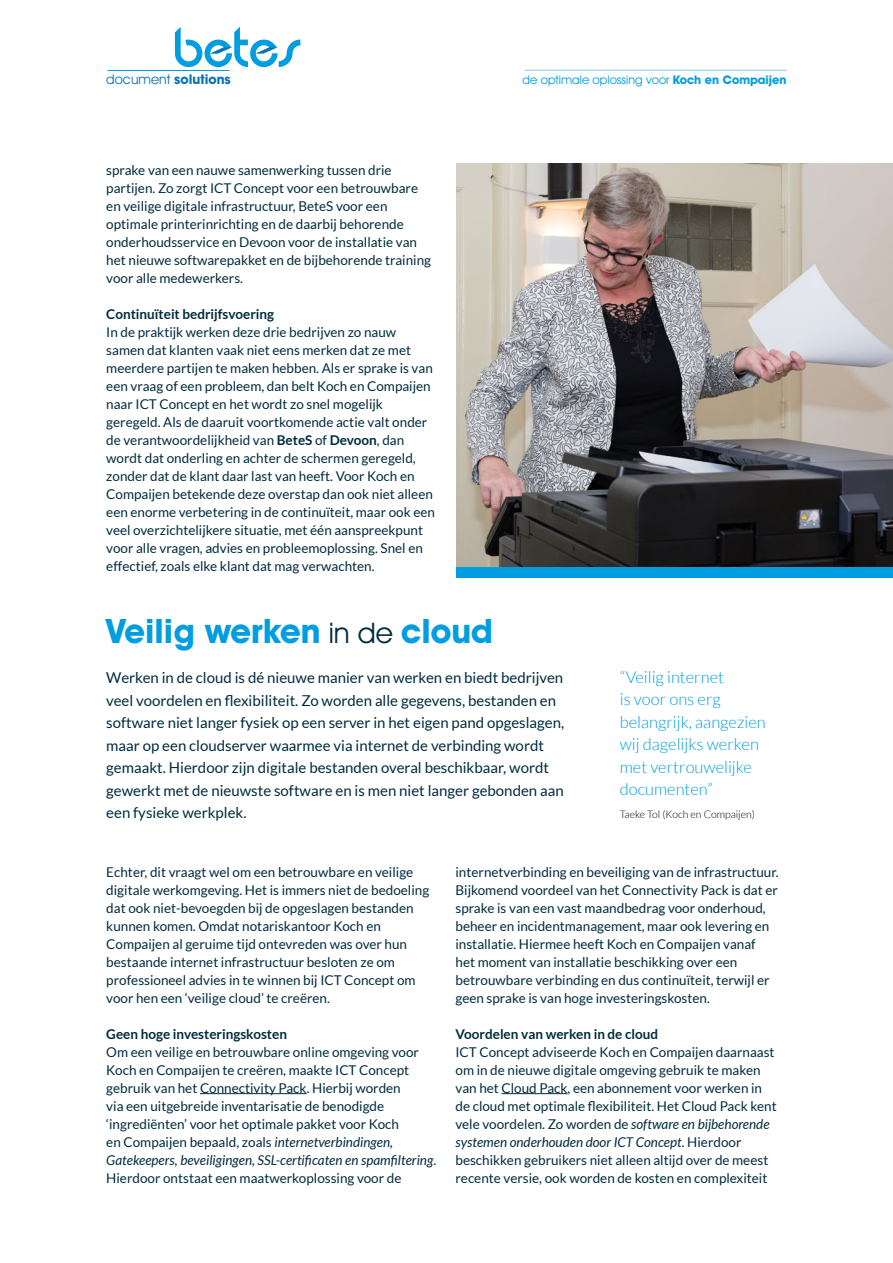
<style>
.page{position:relative;width:893px;height:1263px;background:#fff}
.page>*{position:absolute;margin:0;border:0;box-sizing:border-box;transform-origin:0 0}
.t1{font:700 33.75px "Avant Garde IT Cby BT";color:#009ee0}
.t2{font:300 16.5px/22.5px "Lato";color:#009ee0}
.t3{font:15px/22.5px "Lato";color:#002c3f}
.t4{font:13.5px/18px "Lato";color:#002c3f}
.t5{font:700 13.5px "Lato";color:#002c3f}
.t6{font:700 13.5px "Avant Garde IT Cby BT";color:#0b72b5}
.t7{font:12px "Avant Garde IT Cby BT";color:#009ee0}
.t8{font:300 10.5px "Lato";color:#000}
.s1{font-weight:400}
.s2{font-weight:700}
.s3{font-weight:400;font-size:28.5px;color:#002c3f}
.s4{font-style:italic}
</style>
<div class="page">
<hr style="left:200px;top:1093px;width:107px;height:1px;background:#002c3f">
<hr style="left:502px;top:1093px;width:66px;height:1px;background:#002c3f">
<img style="left:457px;top:164px;width:436px;height:403px">
<svg style="left:175px;top:27px;width:125px;height:40px"></svg>
<hr style="left:108px;top:70px;width:121px;height:1px;background:#009ee0">
<div style="left:457px;top:567px;width:436px;height:11px;background:#009ee0"></div>
<hr style="left:525px;top:70px;width:262px;height:1px;background:#009ee0">
<p class="t6" style="left:106px;top:71px;width:126px"><span class="s1">document</span> solutions</p>
<p class="t4" style="left:106px;top:161px;width:326px">sprake van een nauwe samenwerking tussen drie partijen. Zo zorgt ICT Concept voor een betrouwbare en veilige digitale infrastructuur, BeteS voor een optimale printerinrichting en de daarbij behorende onderhoudsservice en Devoon voor de installatie van het nieuwe softwarepakket en de bijbehorende training voor alle medewerkers.</p>
<p class="t5" style="left:106px;top:306px;width:169px">Continuïteit bedrijfsvoering</p>
<p class="t4" style="left:106px;top:323px;width:330px">In de praktijk werken deze drie bedrijven zo nauw samen dat klanten vaak niet eens merken dat ze met meerdere partijen te maken hebben. Als er sprake is van een vraag of een probleem, dan belt Koch en Compaijen naar ICT Concept en het wordt zo snel mogelijk geregeld. Als de daaruit voortkomende actie valt onder de verantwoordelijkheid van <span class="s2">BeteS</span> of <span class="s2">Devoon</span>, dan wordt dat onderling en achter de schermen geregeld, zonder dat de klant daar last van heeft. Voor Koch en Compaijen betekende deze overstap dan ook niet alleen een enorme verbetering in de continuïteit, maar ook een veel overzichtelijkere situatie, met één aanspreekpunt voor alle vragen, advies en probleemoplossing. Snel en effectief, zoals elke klant dat mag verwachten.</p>
<p class="t7" style="left:523px;top:73px;width:266px">de optimale oplossing voor <span class="s2">Koch en Compaijen</span></p>
<h1 class="t1" style="left:106px;top:610px;width:388px">Veilig werken <span class="s3">in de</span> cloud</h1>
<p class="t3" style="left:106px;top:666px;width:459px">Werken in de cloud is dé nieuwe manier van werken en biedt bedrijven veel voordelen en flexibiliteit. Zo worden alle gegevens, bestanden en software niet langer fysiek op een server in het eigen pand opgeslagen, maar op een cloudserver waarmee via internet de verbinding wordt gemaakt. Hierdoor zijn digitale bestanden overal beschikbaar, wordt gewerkt met de nieuwste software en is men niet langer gebonden aan een fysieke werkplek.</p>
<p class="t2" style="left:620px;top:666px;width:147px">“Veilig internet<br>is voor ons erg belangrijk, aangezien wij dagelijks werken met vertrouwelijke documenten”</p>
<p class="t8" style="left:620px;top:808px;width:137px">Taeke Tol (Koch en Compaijen)</p>
<p class="t4" style="left:106px;top:863px;width:324px">Echter, dit vraagt wel om een betrouwbare en veilige digitale werkomgeving. Het is immers niet de bedoeling dat ook niet-bevoegden bij de opgeslagen bestanden kunnen komen. Omdat notariskantoor Koch en Compaijen al geruime tijd ontevreden was over hun bestaande internet infrastructuur besloten ze om professioneel advies in te winnen bij ICT Concept om voor hen een ‘veilige cloud’ te creëren.</p>
<p class="t5" style="left:106px;top:1026px;width:182px">Geen hoge investeringskosten</p>
<p class="t4" style="left:106px;top:1043px;width:331px">Om een veilige en betrouwbare online omgeving voor Koch en Compaijen te creëren, maakte ICT Concept gebruik van het Connectivity Pack. Hierbij worden<br>via een uitgebreide inventarisatie de benodigde ‘ingrediënten’ voor het optimale pakket voor Koch<br>en Compaijen bepaald, zoals <span class="s4">internetverbindingen, Gatekeepers, beveiligingen, SSL-certificaten en spamfiltering</span>.<br>Hierdoor ontstaat een maatwerkoplossing voor de</p>
<p class="t4" style="left:455px;top:863px;width:325px">internetverbinding en beveiliging van de infrastructuur.<br>Bijkomend voordeel van het Connectivity Pack is dat er sprake is van een vast maandbedrag voor onderhoud, beheer en incidentmanagement, maar ook levering en installatie. Hiermee heeft Koch en Compaijen vanaf<br>het moment van installatie beschikking over een betrouwbare verbinding en dus continuïteit, terwijl er geen sprake is van hoge investeringskosten.</p>
<p class="t5" style="left:455px;top:1026px;width:204px">Voordelen van werken in de cloud</p>
<p class="t4" style="left:455px;top:1043px;width:323px">ICT Concept adviseerde Koch en Compaijen daarnaast om in de nieuwe digitale omgeving gebruik te maken van het Cloud Pack, een abonnement voor werken in de cloud met optimale flexibiliteit. Het Cloud Pack kent vele voordelen. Zo worden de <span class="s4">software en bijbehorende systemen onderhouden door ICT Concept</span>. Hierdoor beschikken gebruikers niet alleen altijd over de meest recente versie, ook worden de kosten en complexiteit</p>
</div>
